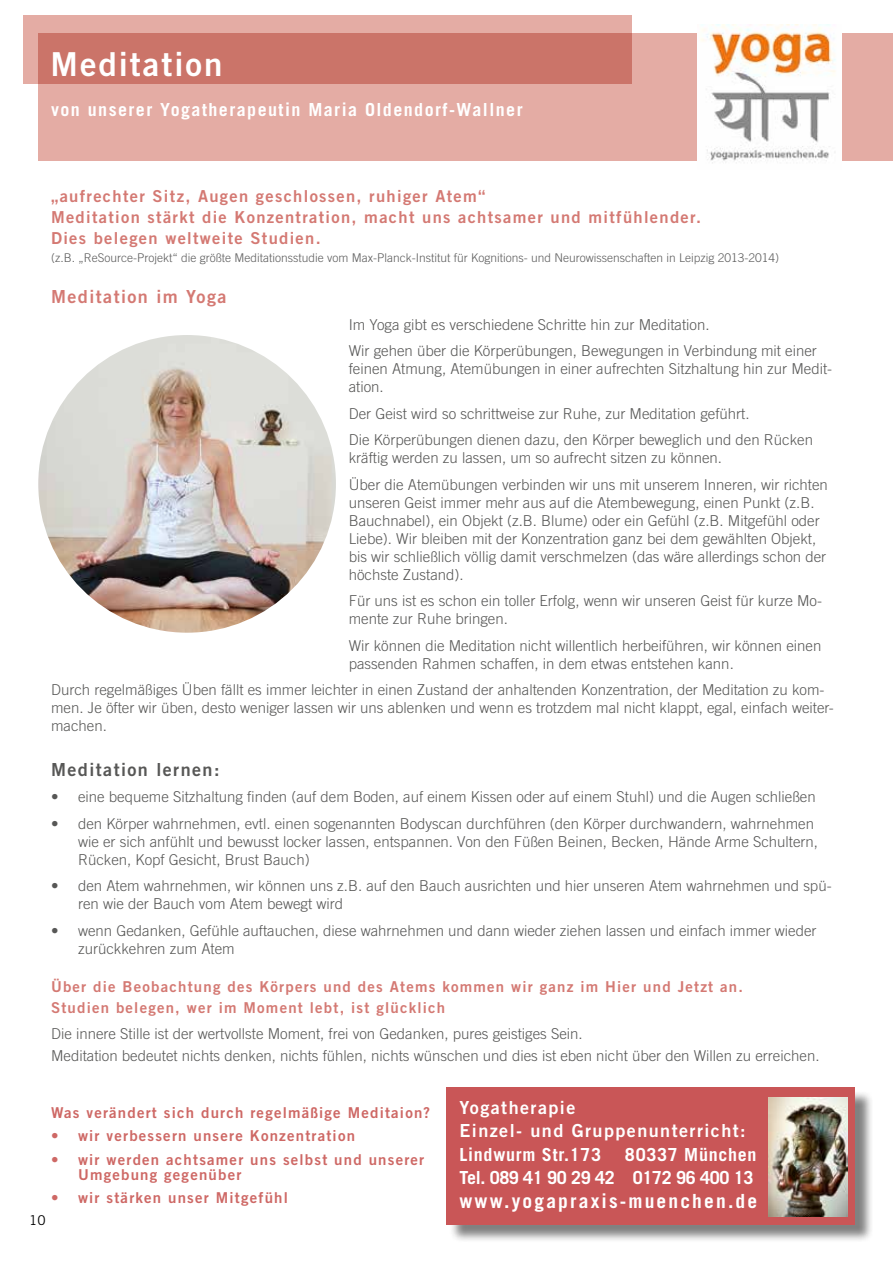
<style>
.page{position:relative;width:893px;height:1263px;background:#fff}
.page>*{position:absolute;margin:0;border:0;box-sizing:border-box;transform-origin:0 0}
.t1{font:33px "Trade Gothic Bold Two";letter-spacing:.06em;color:#fff}
.t2{font:700 19.5px "Trade Gothic";letter-spacing:.11em;color:#fff}
.t3{font:700 18px "Trade Gothic";letter-spacing:.07em;color:#fff}
.t4{font:18px/23.5px "Trade Gothic Bold Two";letter-spacing:.08em;color:#fff}
.t5{font:700 18px/23.5px "Trade Gothic";letter-spacing:-.02em;color:#fff;text-align:right}
.t6{font:18px "Trade Gothic Bold Two";letter-spacing:.08em;color:#575756}
.t7{font:18px "Trade Gothic Bold Two";letter-spacing:.08em;color:#d47973}
.t8{font:700 18px "Trade Gothic";letter-spacing:.04em;color:#fff}
.t9{font:16.5px/21px "Trade Gothic Bold Two";letter-spacing:.08em;color:#d47973}
.t10{font:300 15px/18px "Trade Gothic";color:#575756}
.t11{font:15px/15px "Trade Gothic Bold Two";letter-spacing:.08em;color:#ce6865}
.t12{font:15px/20.5px "Trade Gothic Bold Two";letter-spacing:.08em;color:#d47973}
.t13{font:13.5px "Trade Gothic";color:#000}
.t14{font:300 12px "Trade Gothic";color:#5c5c5c}
</style>
<div class="page">
<hr style="left:892px;top:33px;width:1px;height:127px;background:#e4aca4">
<div style="left:38px;top:33px;width:854px;height:127px;background:#e4aca4"></div>
<svg style="left:23px;top:16px;width:608px;height:68px;background:#d18378"></svg>
<img style="left:697px;top:24px;width:145px;height:139px">
<div style="left:449px;top:1090px;width:424px;height:153px;background:#000;opacity:.5"></div>
<div style="left:446px;top:1087px;width:409px;height:138px;background:#c95657"></div>
<img style="left:768px;top:1097px;width:79px;height:119px">
<img style="left:38px;top:335px;width:298px;height:298px;border-radius:149px">
<h1 class="t1" style="left:51px;top:44px;width:173px">Meditation</h1>
<p class="t3" style="left:51px;top:98px;width:473px">von unserer Yogatherapeutin Maria Oldendorf-Wallner</p>
<p class="t9" style="left:51px;top:185px;width:651px">„aufrechter Sitz, Augen geschlossen, ruhiger Atem“<br>Meditation stärkt die Konzentration, macht uns achtsamer und mitfühlender.<br>Dies belegen weltweite Studien.</p>
<p class="t14" style="left:51px;top:250px;width:730px">(z.B. „ReSource-Projekt“ die größte Meditationsstudie vom Max-Planck-Institut für Kognitions- und Neurowissenschaften in Leipzig 2013-2014)</p>
<p class="t7" style="left:51px;top:285px;width:177px">Meditation im Yoga</p>
<p class="t10" style="left:349px;top:311px;width:470px;line-height:26.5px">Im Yoga gibt es verschiedene Schritte hin zur Meditation.<br>Wir gehen über die Körperübungen, Bewegungen in Verbindung mit einer</p>
<p class="t10" style="left:349px;top:360px;width:485px">feinen Atmung, Atemübungen in einer aufrechten Sitzhaltung hin zur Medit&shy;ation.</p>
<p class="t10" style="left:349px;top:400px;width:466px;line-height:26.5px">Der Geist wird so schrittweise zur Ruhe, zur Meditation geführt.<br>Die Körperübungen dienen dazu, den Körper beweglich und den Rücken</p>
<p class="t10" style="left:349px;top:444px;width:481px;line-height:26.5px">kräftig werden zu lassen, um so aufrecht sitzen zu können.<br>Über die Atemübungen verbinden wir uns mit unserem Inneren, wir richten</p>
<p class="t10" style="left:349px;top:493px;width:479px">unseren Geist immer mehr aus auf die Atembewegung, einen Punkt (z.B.<br>Bauchnabel), ein Objekt (z.B. Blume) oder ein Gefühl (z.B. Mitgefühl oder Liebe). Wir bleiben mit der Konzentration ganz bei dem gewählten Objekt, bis wir schließlich völlig damit verschmelzen (das wäre allerdings schon der höchste Zustand).</p>
<p class="t10" style="left:349px;top:592px;width:475px">Für uns ist es schon ein toller Erfolg, wenn wir unseren Geist für kurze Mo&shy;mente zur Ruhe bringen.</p>
<p class="t10" style="left:349px;top:636px;width:474px">Wir können die Meditation nicht willentlich herbeiführen, wir können einen passenden Rahmen schaffen, in dem etwas entstehen kann.</p>
<p class="t10" style="left:51px;top:681px;width:784px">Durch regelmäßiges Üben fällt es immer leichter in einen Zustand der anhaltenden Konzentration, der Meditation zu kom&shy;men. Je öfter wir üben, desto weniger lassen wir uns ablenken und wenn es trotzdem mal nicht klappt, egal, einfach weiter&shy;machen.</p>
<p class="t6" style="left:51px;top:758px;width:170px">Meditation lernen:</p>
<p class="t10" style="left:51px;top:788px;width:766px">• eine bequeme Sitzhaltung finden (auf dem Boden, auf einem Kissen oder auf einem Stuhl) und die Augen schließen</p>
<p class="t10" style="left:78px;top:814px;width:741px;text-indent:-27px">• den Körper wahrnehmen, evtl. einen sogenannten Bodyscan durchführen (den Körper durchwandern, wahrnehmen wie er sich anfühlt und bewusst locker lassen, entspannen. Von den Füßen Beinen, Becken, Hände Arme Schultern,<br>Rücken, Kopf Gesicht, Brust Bauch)</p>
<p class="t10" style="left:78px;top:877px;width:755px;text-indent:-27px">• den Atem wahrnehmen, wir können uns z.B. auf den Bauch ausrichten und hier unseren Atem wahrnehmen und spü&shy;ren wie der Bauch vom Atem bewegt wird</p>
<p class="t10" style="left:78px;top:921px;width:740px;text-indent:-27px">• wenn Gedanken, Gefühle auftauchen, diese wahrnehmen und dann wieder ziehen lassen und einfach immer wieder zurückkehren zum Atem</p>
<p class="t12" style="left:51px;top:976px;width:693px">Über die Beobachtung des Körpers und des Atems kommen wir ganz im Hier und Jetzt an.<br>Studien belegen, wer im Moment lebt, ist glücklich</p>
<p class="t10" style="left:51px;top:1022px;width:770px;line-height:22.2px">Die innere Stille ist der wertvollste Moment, frei von Gedanken, pures geistiges Sein.<br>Meditation bedeutet nichts denken, nichts fühlen, nichts wünschen und dies ist eben nicht über den Willen zu erreichen.</p>
<p class="t4" style="left:459px;top:1095px;width:288px">Yogatherapie<br>Einzel- und Gruppenunterricht:</p>
<p class="t8" style="left:459px;top:1143px;width:143px">Lindwurm Str.173</p>
<p class="t11" style="left:51px;top:1104px;width:381px">Was verändert sich durch regelmäßige Meditaion?</p>
<p class="t11" style="left:51px;top:1128px;width:306px">• wir verbessern unsere Konzentration</p>
<p class="t11" style="left:78px;top:1151px;width:348px;text-indent:-27px">• wir werden achtsamer uns selbst und unserer<br>Umgebung gegenüber</p>
<p class="t11" style="left:51px;top:1190px;width:238px">• wir stärken unser Mitgefühl</p>
<p class="t5" style="left:459px;top:1142px;width:299px">80337 München<br>Tel. 089 41 90 29 42 0172 96 400 13</p>
<h2 class="t2" style="left:459px;top:1189px;width:299px">www.yogapraxis-muenchen.de</h2>
<p class="t13" style="left:29px;top:1211px;width:18px">10</p>
</div>
